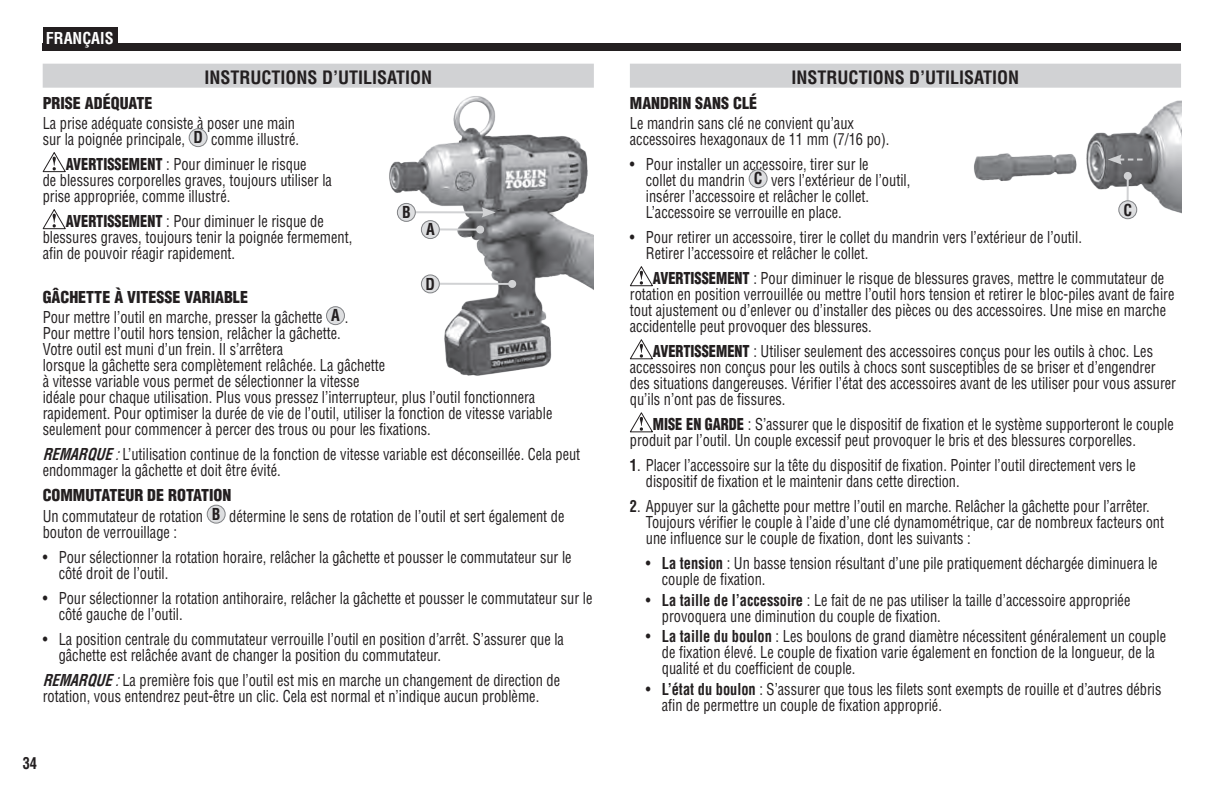
<style>
.page{position:relative;width:1225px;height:795px;background:#fff}
.page>*{position:absolute;margin:0;border:0;box-sizing:border-box;transform-origin:0 0}
.t1{font:700 condensed 18px "Helvetica LT Std";color:#231f20}
.t2{font:condensed 16px/16px "Helvetica LT Std";color:#231f20;scale:.9 1}
.t3{font:900 condensed 16px "Helvetica LT Std";color:#231f20}
.t4{font:700 condensed 16px "Helvetica LT Std";color:#fff}
.t5{font:700 condensed 16px "Helvetica LT Std";color:#231f20}
.t6{font:700 condensed 16px "Helvetica LT Std";color:#231f20;scale:.9 1}
.s1{font-weight:700}
.s2{font-weight:900}
.s3{font-weight:700;font-style:italic}
.s4{font-style:italic}
</style>
<div class="page">
<div style="left:43px;top:43px;width:1137px;height:8px;background:#231f20"></div>
<div style="left:43px;top:27px;width:75px;height:22px;background:#231f20"></div>
<div style="left:43px;top:64px;width:550px;height:24px;background:#d1d2d4"></div>
<div style="left:189px;top:129px;width:18px;height:17px;background:#dddee0;border-radius:50%"></div>
<div style="left:189px;top:128px;width:18px;height:19px;border:1px solid #808285;border-radius:50%"></div>
<svg style="left:42px;top:152px;width:24px;height:21px"></svg>
<svg style="left:42px;top:209px;width:24px;height:21px"></svg>
<div style="left:629px;top:64px;width:551px;height:24px;background:#d1d2d4"></div>
<div style="left:749px;top:170px;width:18px;height:17px;background:#dddee0;border-radius:50%"></div>
<div style="left:748px;top:169px;width:19px;height:19px;border:1px solid #808285;border-radius:50%"></div>
<svg style="left:630px;top:266px;width:23px;height:21px"></svg>
<svg style="left:630px;top:339px;width:23px;height:21px"></svg>
<svg style="left:630px;top:412px;width:23px;height:21px"></svg>
<div style="left:326px;top:306px;width:18px;height:18px;background:#dddee0;border-radius:50%"></div>
<div style="left:326px;top:306px;width:19px;height:19px;border:1px solid #808285;border-radius:50%"></div>
<div style="left:207px;top:505px;width:18px;height:18px;background:#dddee0;border-radius:50%"></div>
<div style="left:207px;top:504px;width:18px;height:19px;border:1px solid #808285;border-radius:50%"></div>
<img style="left:389px;top:96px;width:204px;height:280px">
<img style="left:974px;top:153px;width:103px;height:28px">
<img style="left:1079px;top:87px;width:101px;height:133px">
<hr style="left:1126px;top:176px;width:2px;height:31px;background:#d1d2d4">
<svg style="left:1122px;top:171px;width:10px;height:9px"></svg>
<div style="left:1118px;top:201px;width:18px;height:18px;background:#dddee0;border-radius:50%"></div>
<div style="left:1118px;top:200px;width:18px;height:19px;border:1px solid #808285;border-radius:50%"></div>
<svg style="left:1107px;top:154px;width:35px;height:10px"></svg>
<hr style="left:433px;top:228px;width:47px;height:2px;background:#d1d2d4">
<svg style="left:475px;top:225px;width:9px;height:9px"></svg>
<div style="left:421px;top:220px;width:18px;height:18px;background:#dddee0;border-radius:50%"></div>
<div style="left:421px;top:220px;width:18px;height:19px;border:1px solid #808285;border-radius:50%"></div>
<hr style="left:409px;top:211px;width:75px;height:2px;background:#d1d2d4">
<svg style="left:481px;top:207px;width:14px;height:10px"></svg>
<div style="left:397px;top:203px;width:18px;height:18px;background:#dddee0;border-radius:50%"></div>
<div style="left:397px;top:203px;width:18px;height:19px;border:1px solid #808285;border-radius:50%"></div>
<hr style="left:433px;top:282px;width:79px;height:3px;background:#d1d2d4">
<svg style="left:507px;top:279px;width:9px;height:9px"></svg>
<div style="left:421px;top:275px;width:18px;height:18px;background:#dddee0;border-radius:50%"></div>
<div style="left:421px;top:274px;width:18px;height:19px;border:1px solid #808285;border-radius:50%"></div>
<p class="t4" style="left:46px;top:28px;width:69px">FRANÇAIS</p>
<p class="t1" style="left:204px;top:66px;width:229px">INSTRUCTIONS D’UTILISATION</p>
<p class="t3" style="left:43px;top:93px;width:111px">PRISE ADÉQUATE</p>
<p class="t2" style="left:43px;top:115px;width:286px">La prise adéquate consiste à poser une main sur la poignée principale, <span class="s1">D</span> comme illustré.</p>
<p class="t2" style="left:43px;top:156px;width:323px;text-indent:23px"><span class="s2">AVERTISSEMENT</span> : Pour diminuer le risque<br>de blessures corporelles graves, toujours utiliser la prise appropriée, comme illustré.</p>
<p class="t2" style="left:43px;top:213px;width:345px;text-indent:23px"><span class="s2">AVERTISSEMENT</span> : Pour diminuer le risque de blessures graves, toujours tenir la poignée fermement, afin de pouvoir réagir rapidement.</p>
<p class="t5" style="left:402px;top:202px;width:10px">B</p>
<p class="t5" style="left:426px;top:219px;width:10px">A</p>
<p class="t5" style="left:425px;top:274px;width:11px">D</p>
<p class="t2" style="left:43px;top:286px;width:341px;line-height:20.4px"><span class="s2">GÂCHETTE À VITESSE VARIABLE<br></span>Pour mettre l’outil en marche, presser la gâchette <span class="s1">A</span> .</p>
<p class="t2" style="left:43px;top:325px;width:567px">Pour mettre l’outil hors tension, relâcher la gâchette.<br>Votre outil est muni d’un frein. Il s’arrêtera<br>lorsque la gâchette sera complètement relâchée. La gâchette<br>à vitesse variable vous permet de sélectionner la vitesse<br>idéale pour chaque utilisation. Plus vous pressez l’interrupteur, plus l’outil fonctionnera rapidement. Pour optimiser la durée de vie de l’outil, utiliser la fonction de vitesse variable seulement pour commencer à percer des trous ou pour les fixations.</p>
<p class="t2" style="left:43px;top:446px;width:598px"><span class="s3">REMARQUE</span><span class="s4">:</span>L’utilisation continue de la fonction de vitesse variable est déconseillée. Cela peut endommager la gâchette et doit être évité.</p>
<p class="t2" style="left:43px;top:485px;width:581px;line-height:20.4px"><span class="s2">COMMUTATEUR DE ROTATION<br></span>Un commutateur de rotation <span class="s1">B</span> détermine le sens de rotation de l’outil et sert également de</p>
<p class="t2" style="left:43px;top:523px;width:151px">bouton de verrouillage :</p>
<p class="t2" style="left:59px;top:548px;width:571px;text-indent:-16px">• Pour sélectionner la rotation horaire, relâcher la gâchette et pousser le commutateur sur le côté droit de l’outil.</p>
<p class="t2" style="left:59px;top:589px;width:594px;text-indent:-16px">• Pour sélectionner la rotation antihoraire, relâcher la gâchette et pousser le commutateur sur le côté gauche de l’outil.</p>
<p class="t2" style="left:59px;top:630px;width:563px;text-indent:-16px">• La position centrale du commutateur verrouille l’outil en position d’arrêt. S’assurer que la gâchette est relâchée avant de changer la position du commutateur.</p>
<p class="t2" style="left:43px;top:671px;width:576px"><span class="s3">REMARQUE</span><span class="s4">:</span>La première fois que l’outil est mis en marche un changement de direction de rotation, vous entendrez peut-être un clic. Cela est normal et n’indique aucun problème.</p>
<p class="t6" style="left:23px;top:752px;width:17px">34</p>
<p class="t1" style="left:791px;top:66px;width:229px">INSTRUCTIONS D’UTILISATION</p>
<p class="t3" style="left:629px;top:93px;width:129px">MANDRIN SANS CLÉ</p>
<p class="t2" style="left:629px;top:115px;width:290px">Le mandrin sans clé ne convient qu’aux accessoires hexagonaux de 11 mm (7/16 po).</p>
<p class="t2" style="left:645px;top:156px;width:295px;text-indent:-16px">• Pour installer un accessoire, tirer sur le<br>collet du mandrin <span class="s1">C</span> vers l’extérieur de l’outil, insérer l’accessoire et relâcher le collet.<br>L’accessoire se verrouille en place.</p>
<p class="t2" style="left:645px;top:229px;width:486px;text-indent:-16px">• Pour retirer un accessoire, tirer le collet du mandrin vers l’extérieur de l’outil.<br>Retirer l’accessoire et relâcher le collet.</p>
<p class="t2" style="left:629px;top:270px;width:606px;text-indent:23px"><span class="s2">AVERTISSEMENT</span> : Pour diminuer le risque de blessures graves, mettre le commutateur de rotation en position verrouillée ou mettre l’outil hors tension et retirer le bloc-piles avant de faire tout ajustement ou d’enlever ou d’installer des pièces ou des accessoires. Une mise en marche accidentelle peut provoquer des blessures.</p>
<p class="t2" style="left:629px;top:343px;width:608px;text-indent:23px"><span class="s2">AVERTISSEMENT</span> : Utiliser seulement des accessoires conçus pour les outils à choc. Les accessoires non conçus pour les outils à chocs sont susceptibles de se briser et d’engendrer des situations dangereuses. Vérifier l’état des accessoires avant de les utiliser pour vous assurer qu’ils n’ont pas de fissures.</p>
<p class="t2" style="left:629px;top:416px;width:606px;text-indent:23px"><span class="s2">MISE EN GARDE</span> : S’assurer que le dispositif de fixation et le système supporteront le couple produit par l’outil. Un couple excessif peut provoquer le bris et des blessures corporelles.</p>
<p class="t2" style="left:645px;top:457px;width:545px;text-indent:-16px"><span class="s1">1</span>. Placer l’accessoire sur la tête du dispositif de fixation. Pointer l’outil directement vers le dispositif de fixation et le maintenir dans cette direction.</p>
<p class="t2" style="left:645px;top:498px;width:577px;text-indent:-16px"><span class="s1">2</span>. Appuyer sur la gâchette pour mettre l’outil en marche. Relâcher la gâchette pour l’arrêter.<br>Toujours vérifier le couple à l’aide d’une clé dynamométrique, car de nombreux facteurs ont une influence sur le couple de fixation, dont les suivants :</p>
<p class="t2" style="left:661px;top:555px;width:552px;text-indent:-16px">• <span class="s1">La tension</span> : Un basse tension résultant d’une pile pratiquement déchargée diminuera le couple de fixation.</p>
<p class="t2" style="left:661px;top:591px;width:522px;text-indent:-16px">• <span class="s1">La taille de l’accessoire</span> : Le fait de ne pas utiliser la taille d’accessoire appropriée provoquera une diminution du couple de fixation.</p>
<p class="t2" style="left:661px;top:628px;width:561px;text-indent:-16px">• <span class="s1">La taille du boulon</span> : Les boulons de grand diamètre nécessitent généralement un couple de fixation élevé. Le couple de fixation varie également en fonction de la longueur, de la qualité et du coefficient de couple.</p>
<p class="t2" style="left:661px;top:680px;width:556px;text-indent:-16px">• <span class="s1">L’état du boulon</span> : S’assurer que tous les filets sont exempts de rouille et d’autres débris afin de permettre un couple de fixation approprié.</p>
<p class="t5" style="left:1123px;top:199px;width:10px">C</p>
</div>
